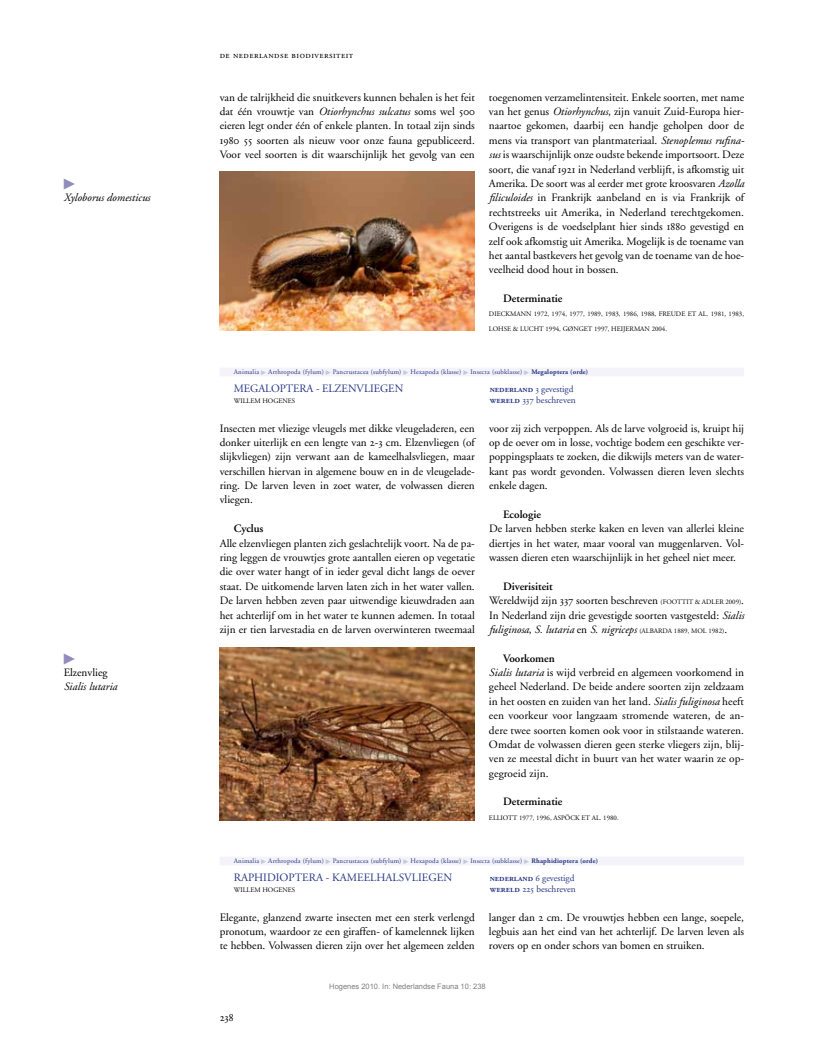
<style>
.page{position:relative;width:815px;height:1053px;background:#fff}
.page>*{position:absolute;margin:0;border:0;box-sizing:border-box;transform-origin:0 0}
.t1{font:11.25px/14.4px "Adobe Garamond";color:#000;text-align:justify}
.t2{font:11.25px "Adobe Garamond";color:#253483}
.t3{font:600 11.25px "Adobe Garamond";color:#000}
.t4{font:italic 11.25px "Adobe Garamond";color:#000}
.t5{font:11.25px "Universal Std Newswith Comm Pi";color:#908dbe}
.t6{font:600 9.38px "Adobe Garamond Exp";letter-spacing:-.005em;color:#253483}
.t7{font:9.38px "Adobe Garamond";color:#253483}
.t8{font:9.38px "Adobe Garamond Pro";letter-spacing:.05em;color:#000}
.t9{font:7.5px "Arial";color:#808080}
.t10{font:6.88px "Adobe Garamond";letter-spacing:.025em;color:#253483}
.t11{font:6.88px "Adobe Garamond";color:#000}
.t12{font:6.88px "Adobe Garamond";letter-spacing:.225em;color:#000}
.t13{font:6.88px "Adobe Garamond";letter-spacing:.19em;color:#000}
.s1{font-style:italic}
.s2{font-family:"Adobe Garamond Exp"}
.s3{font-family:"Universal Std Newswith Comm Pi";font-size:5px;color:#c7c5e0}
.s4{font-family:"Adobe Garamond Pro";font-weight:700}
.s5{font-weight:400}
.s6{font-family:"Adobe Garamond";font-weight:400}
.s7{font-family:"Adobe Garamond Exp";font-weight:600}
.s8{font-weight:600}
.s9{font-size:6.88px}
.s10{font-size:11.25px}
</style>
<div class="page">
<div style="left:220px;top:367px;width:524px;height:9px;background:#f4f3f9"></div>
<img style="left:220px;top:647px;width:255px;height:173px">
<div style="left:220px;top:856px;width:524px;height:9px;background:#f4f3f9"></div>
<img style="left:220px;top:172px;width:255px;height:158px">
<p class="t5" style="left:64px;top:178px;width:13px">▶</p>
<p class="t4" style="left:64px;top:192px;width:88px">Xyloborus domesticus</p>
<p class="t5" style="left:64px;top:653px;width:13px">▶</p>
<p class="t1" style="left:64px;top:665px;width:45px">Elzenvlieg</p>
<p class="t4" style="left:64px;top:680px;width:55px">Sialis lutaria</p>
<p class="t8" style="left:220px;top:49px;width:135px">de nederlandse biodiversiteit</p>
<p class="t1" style="left:220px;top:90px;width:257px">van de talrijkheid die snuitkevers kunnen behalen is het feit dat één vrouwtje van <span class="s1">Otiorhynchus sulcatus</span> soms wel <span class="s2">500 </span>eieren legt onder één of enkele planten. In totaal zijn sinds <span class="s2">1980 55</span> soorten als nieuw voor onze fauna gepubliceerd.<br>Voor veel soorten is dit waarschijnlijk het gevolg van een</p>
<p class="t1" style="left:489px;top:90px;width:257px">toegenomen verzamelintensiteit. Enkele soorten, met name van het genus <span class="s1">Otiorhynchus</span>, zijn vanuit Zuid-Europa hier&shy;naartoe gekomen, daarbij een handje geholpen door de mens via transport van plantmateriaal. <span class="s1">Stenoplemus rufina&shy;sus</span> is waarschijnlijk onze oudste bekende importsoort. Deze soort, die vanaf <span class="s2">1921</span> in Nederland verblijft, is afkomstig uit Amerika. De soort was al eerder met grote kroosvaren <span class="s1">Azolla filiculoides</span> in Frankrijk aanbeland en is via Frankrijk of rechtstreeks uit Amerika, in Nederland terechtgekomen.<br>Overigens is de voedselplant hier sinds <span class="s2">1880</span> gevestigd en zelf ook afkomstig uit Amerika. Mogelijk is de toename van het aantal bastkevers het gevolg van de toename van de hoe&shy;veelheid dood hout in bossen.</p>
<p class="t3" style="left:503px;top:292px;width:61px">Determinatie</p>
<p class="t11" style="left:489px;top:310px;width:18px">dieckmann</p>
<p class="t11" style="left:534px;top:310px;width:212px">1972, 1974, 1977, 1989, 1983, 1986, 1988, freude et al. 1981, 1983,</p>
<p class="t11" style="left:489px;top:325px;width:10px">l ohs</p>
<p class="t11" style="left:507px;top:325px;width:23px">e &amp; luch</p>
<p class="t11" style="left:539px;top:325px;width:97px">t 1994, gønget 1997, heijerman</p>
<p class="t11" style="left:652px;top:325px;width:17px">2004.</p>
<p class="t10" style="left:234px;top:368px;width:356px">Animalia <span class="s3">▶</span> Arthropoda (fylum) <span class="s3">▶</span> Pancrustacea (subfylum) <span class="s3">▶</span> Hexapoda (klasse) <span class="s3">▶</span> Insecta (subklasse) <span class="s3">▶</span> <span class="s4">Megaloptera (orde)</span></p>
<p class="t2" style="left:234px;top:382px;width:134px">MEGALOPTE RA - EL ZENVLIE</p>
<p class="t2" style="left:380px;top:382px;width:25px">GEN</p>
<p class="t6" style="left:490px;top:385px;width:85px">nederland <span class="s5">3</span> <span class="s6">gevestigd</span></p>
<p class="t12" style="left:234px;top:397px;width:62px">Willem Hogenes</p>
<p class="t7" style="left:490px;top:395px;width:87px"><span class="s7">wereld</span> <span class="s2">337</span> beschreven</p>
<p class="t1" style="left:220px;top:421px;width:257px">Insecten met vliezige vleugels met dikke vleugeladeren, een donker uiterlijk en een lengte van <span class="s2">2</span>-<span class="s2">3</span> cm. Elzenvliegen (of slijkvliegen) zijn verwant aan de kameelhalsvliegen, maar verschillen hiervan in algemene bouw en in de vleugelade&shy;ring. De larven leven in zoet water, de volwassen dieren vliegen.</p>
<p class="t3" style="left:234px;top:522px;width:31px">Cyclus</p>
<p class="t1" style="left:220px;top:536px;width:257px">Alle elzenvliegen planten zich geslachtelijk voort. Na de pa&shy;ring leggen de vrouwtjes grote aantallen eieren op vegetatie die over water hangt of in ieder geval dicht langs de oever staat. De uitkomende larven laten zich in het water vallen.<br>De larven hebben zeven paar uitwendige kieuwdraden aan het achterlijf om in het water te kunnen ademen. In totaal zijn er tien larvestadia en de larven overwinteren tweemaal</p>
<p class="t1" style="left:489px;top:421px;width:257px">voor zij zich verpoppen. Als de larve volgroeid is, kruipt hij op de oever om in losse, vochtige bodem een geschikte ver&shy;poppingsplaats te zoeken, die dikwijls meters van de water&shy;kant pas wordt gevonden. Volwassen dieren leven slechts enkele dagen.</p>
<p class="t3" style="left:503px;top:508px;width:39px">Ecologie</p>
<p class="t1" style="left:489px;top:521px;width:257px">De larven hebben sterke kaken en leven van allerlei kleine diertjes in het water, maar vooral van muggenlarven. Vol&shy;wassen dieren eten waarschijnlijk in het geheel niet meer.</p>
<p class="t1" style="left:489px;top:579px;width:180px;text-indent:14px"><span class="s8">Diverisiteit<br></span>Wereldwijd zijn <span class="s2">337</span> soorten beschreven <span class="s9">(foo</span></p>
<p class="t13" style="left:677px;top:598px;width:68px">ttit &amp; adler 2009)<span class="s10">.</span></p>
<p class="t1" style="left:489px;top:608px;width:257px">In Nederland zijn drie gevestigde soorten vastgesteld: <span class="s1">Sialis fuliginosa</span>, <span class="s1">S. lutaria</span> en <span class="s1">S. nigriceps</span> <span class="s9">(al barda</span></p>
<p class="t11" style="left:674px;top:627px;width:55px">1889, mol 1982)<span class="s10">.</span></p>
<p class="t1" style="left:489px;top:651px;width:257px;text-align:left;text-indent:14px"><span class="s8">Voorkomen<br></span><span class="s1">Sialis lutaria</span> is wijd verbreid en algemeen voorkomend in geheel Nederland. De beide andere soorten zijn zeldzaam in het oosten en zuiden van het land. <span class="s1">Sialis fuliginosa</span> heeft een voorkeur voor langzaam stromende wateren, de an&shy;dere twee soorten komen ook voor in stilstaande wateren.<br>Omdat de volwassen dieren geen sterke vliegers zijn, blij&shy;ven ze meestal dicht in buurt van het water waarin ze op&shy;gegroeid zijn.</p>
<p class="t3" style="left:503px;top:795px;width:61px">Determinatie</p>
<p class="t11" style="left:489px;top:814px;width:131px">elliott 1977, 1996, aspöck et al. 1980.</p>
<p class="t10" style="left:234px;top:857px;width:366px">Animalia <span class="s3">▶</span> Arthropoda (fylum) <span class="s3">▶</span> Pancrustacea (subfylum) <span class="s3">▶</span> Hexapoda (klasse) <span class="s3">▶</span> Insecta (subklasse) <span class="s3">▶</span> <span class="s4">Rhaphidioptera (orde)</span></p>
<p class="t2" style="left:234px;top:871px;width:220px">RAPHIDIOPTERA - KAMEELHALSVLIEGEN</p>
<p class="t6" style="left:490px;top:874px;width:86px">nederland <span class="s5">6</span> <span class="s6">gevestigd</span></p>
<p class="t12" style="left:234px;top:885px;width:62px">Willem Hogenes</p>
<p class="t7" style="left:490px;top:883px;width:88px"><span class="s7">wereld</span> <span class="s2">225</span> beschreven</p>
<p class="t1" style="left:220px;top:910px;width:257px">Elegante, glanzend zwarte insecten met een sterk verlengd pronotum, waardoor ze een giraffen- of kamelennek lijken te hebben. Volwassen dieren zijn over het algemeen zelden</p>
<p class="t1" style="left:489px;top:910px;width:257px">langer dan <span class="s2">2</span> cm. De vrouwtjes hebben een lange, soepele, legbuis aan het eind van het achterlijf. De larven leven als rovers op en onder schors van bomen en struiken.</p>
<p class="t9" style="left:329px;top:980px;width:158px">Hogenes 2010. In: Nederlandse Fauna 10: 238</p>
</div>
